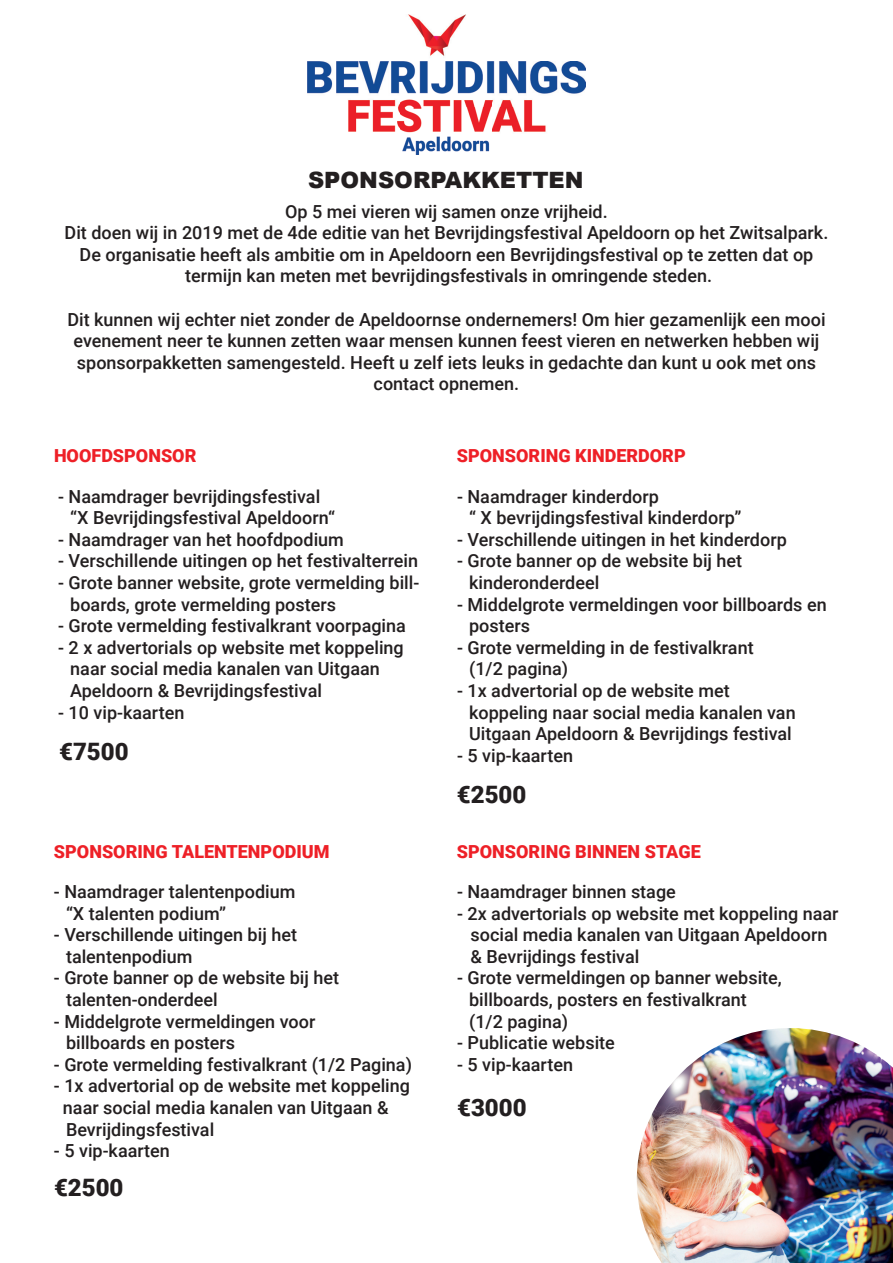
<style>
.page{position:relative;width:893px;height:1263px;background:#fff}
.page>*{position:absolute;margin:0;border:0;box-sizing:border-box;transform-origin:0 0}
.t1{font:900 24px "Roboto";color:#231f20}
.t2{font:900 22.5px "Arial";color:#231f20}
.t3{font:500 18px/21.6px "Roboto";color:#231f20}
.t4{font:900 18px "Roboto";color:#ee2027}
</style>
<div class="page">
<img style="left:307px;top:15px;width:279px;height:139px">
<img style="left:637px;top:1028px;width:256px;height:235px">
<p class="t2" style="left:308px;top:164px;width:277px">SPONSORPAKKETTEN</p>
<p class="t3" style="left:65px;top:200px;width:765px;text-align:center">Op 5 mei vieren wij samen onze vrijheid.<br>Dit doen wij in 2019 met de 4de editie van het Bevrijdingsfestival Apeldoorn op het Zwitsalpark.<br>De organisatie heeft als ambitie om in Apeldoorn een Bevrijdingsfestival op te zetten dat op termijn kan meten met bevrijdingsfestivals in omringende steden.</p>
<p class="t3" style="left:67px;top:308px;width:760px;text-align:center">Dit kunnen wij echter niet zonder de Apeldoornse ondernemers! Om hier gezamenlijk een mooi evenement neer te kunnen zetten waar mensen kunnen feest vieren en netwerken hebben wij sponsorpakketten samengesteld. Heeft u zelf iets leuks in gedachte dan kunt u ook met ons contact opnemen.</p>
<p class="t4" style="left:54px;top:443px;width:144px">HOOFDSPONSOR</p>
<p class="t4" style="left:457px;top:443px;width:230px">SPONSORING KINDERDORP</p>
<p class="t3" style="left:70px;top:485px;width:266px;text-indent:-12px">- Naamdrager bevrijdingsfestival “X Bevrijdingsfestival Apeldoorn“</p>
<p class="t3" style="left:58px;top:528px;width:287px">- Naamdrager van het hoofdpodium</p>
<p class="t3" style="left:58px;top:549px;width:361px">- Verschillende uitingen op het festivalterrein</p>
<p class="t3" style="left:70px;top:571px;width:351px;text-indent:-12px">- Grote banner website, grote vermelding bill&shy;boards, grote vermelding posters</p>
<p class="t3" style="left:58px;top:614px;width:349px">- Grote vermelding festivalkrant voorpagina</p>
<p class="t3" style="left:70px;top:636px;width:335px;text-indent:-12px">- 2 x advertorials op website met koppeling naar social media kanalen van Uitgaan<br>Apeldoorn &amp; Bevrijdingsfestival</p>
<p class="t3" style="left:58px;top:701px;width:128px">- 10 vip-kaarten</p>
<h1 class="t1" style="left:59px;top:735px;width:71px">€7500</h1>
<p class="t3" style="left:469px;top:485px;width:274px;text-indent:-12px">- Naamdrager kinderdorp<br>“ X bevrijdingsfestival kinderdorp”</p>
<p class="t3" style="left:457px;top:528px;width:331px">- Verschillende uitingen in het kinderdorp</p>
<p class="t3" style="left:469px;top:549px;width:275px;text-indent:-12px">- Grote banner op de website bij het kinderonderdeel</p>
<p class="t3" style="left:469px;top:593px;width:359px;text-indent:-12px">- Middelgrote vermeldingen voor billboards en posters</p>
<p class="t3" style="left:469px;top:636px;width:286px;text-indent:-12px">- Grote vermelding in de festivalkrant (1/2 pagina)</p>
<p class="t3" style="left:469px;top:679px;width:328px;text-indent:-12px">- 1x advertorial op de website met koppeling naar social media kanalen van<br>Uitgaan Apeldoorn &amp; Bevrijdings festival</p>
<p class="t3" style="left:457px;top:744px;width:117px">- 5 vip-kaarten</p>
<h1 class="t1" style="left:457px;top:777px;width:71px">€2500</h1>
<p class="t4" style="left:54px;top:839px;width:277px">SPONSORING TALENTENPODIUM</p>
<p class="t4" style="left:457px;top:839px;width:245px">SPONSORING BINNEN STAGE</p>
<p class="t3" style="left:66px;top:880px;width:231px;text-indent:-12px">- Naamdrager talentenpodium “X talenten podium”</p>
<p class="t3" style="left:66px;top:923px;width:232px;text-indent:-12px">- Verschillende uitingen bij het talentenpodium</p>
<p class="t3" style="left:66px;top:966px;width:275px;text-indent:-12px">- Grote banner op de website bij het talenten-onderdeel</p>
<p class="t3" style="left:66px;top:1010px;width:251px;text-indent:-12px">- Middelgrote vermeldingen voor billboards en posters</p>
<p class="t3" style="left:54px;top:1053px;width:360px">- Grote vermelding festivalkrant (1/2 Pagina)</p>
<p class="t3" style="left:63px;top:1074px;width:349px;text-indent:-9px">- 1x advertorial op de website met koppeling naar social media kanalen van Uitgaan &amp;<br>Bevrijdingsfestival</p>
<p class="t3" style="left:54px;top:1139px;width:117px">- 5 vip-kaarten</p>
<h1 class="t1" style="left:54px;top:1171px;width:71px">€2500</h1>
<p class="t3" style="left:457px;top:880px;width:220px">- Naamdrager binnen stage</p>
<p class="t3" style="left:471px;top:902px;width:369px;text-indent:-14px">- 2x advertorials op website met koppeling naar social media kanalen van Uitgaan Apeldoorn &amp; Bevrijdings festival</p>
<p class="t3" style="left:469px;top:966px;width:314px;text-indent:-12px">- Grote vermeldingen op banner website, billboards, posters en festivalkrant (1/2 pagina)</p>
<p class="t3" style="left:457px;top:1031px;width:159px">- Publicatie website</p>
<p class="t3" style="left:457px;top:1053px;width:117px">- 5 vip-kaarten</p>
<h1 class="t1" style="left:457px;top:1090px;width:71px">€3000</h1>
</div>
